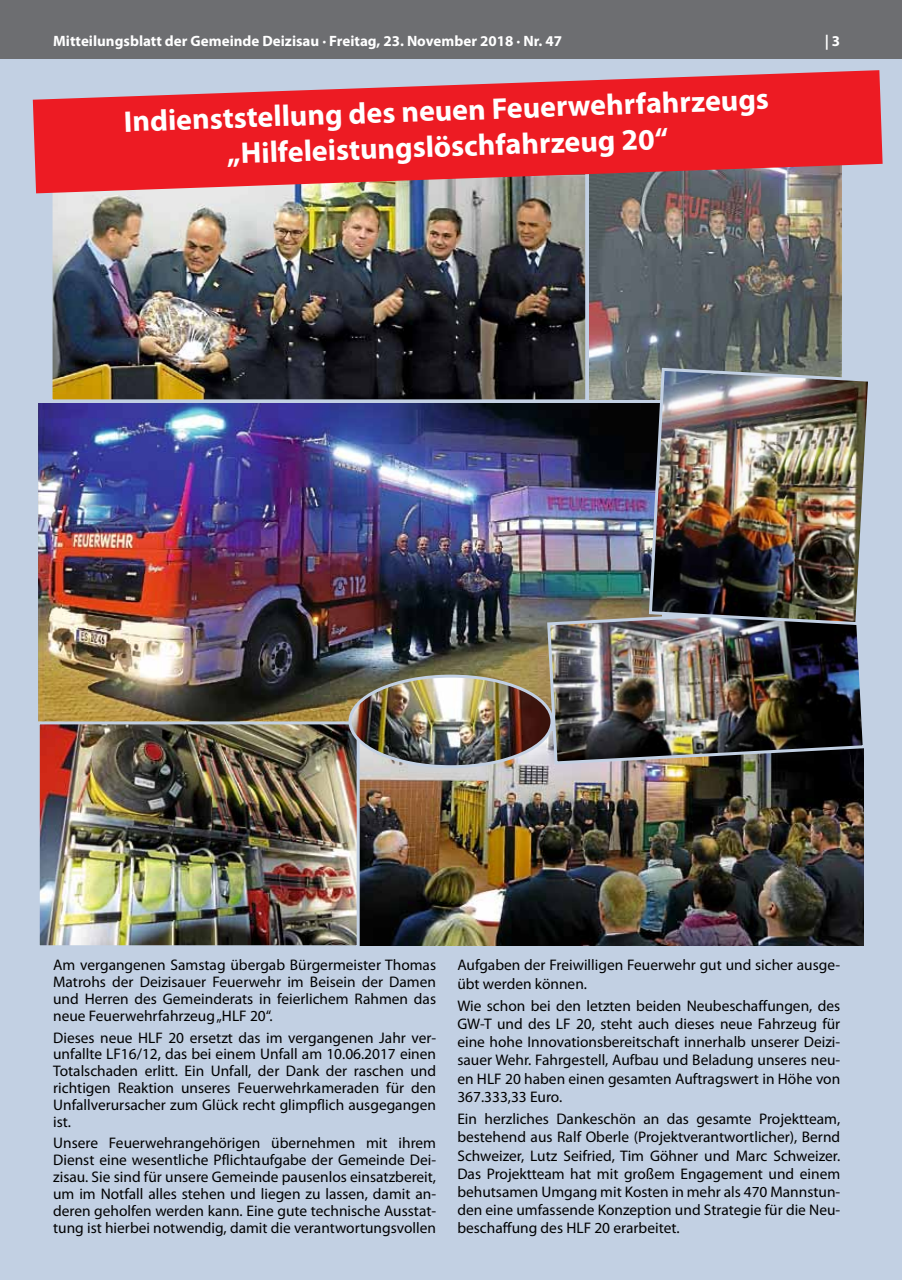
<style>
.page{position:relative;width:902px;height:1280px;background:#fff}
.page>*{position:absolute;margin:0;border:0;box-sizing:border-box;transform-origin:0 0}
.t1{font:700 30px/36px "Myriad Pro";color:#fff;text-align:center}
.t2{font:15.3px/17px "Myriad Pro";color:#000;text-align:justify}
.t3{font:700 15px "Myriad Pro";color:#fff}
</style>
<div class="page">
<div style="left:0;top:0;width:901px;height:60px;background:#6d6e71"></div>
<div style="left:0;top:60px;width:901px;height:1220px;background:#c2d0e3"></div>
<img style="left:589px;top:193px;width:251px;height:207px">
<img style="left:39px;top:403px;width:608px;height:318px">
<img style="left:359px;top:766px;width:504px;height:180px">
<img style="left:545px;top:605px;width:319px;height:161px">
<img style="left:54px;top:193px;width:530px;height:205px">
<div style="left:50px;top:170px;width:538px;height:232px;border:3px solid #c2d0e3"></div>
<svg style="left:33px;top:70px;width:849px;height:123px;background:#dd3f48"></svg>
<img style="left:647px;top:366px;width:221px;height:261px">
<img style="left:41px;top:725px;width:314px;height:219px">
<div style="left:37px;top:721px;width:322px;height:227px;border:3px solid #c2d0e3"></div>
<img style="left:350px;top:676px;width:202px;height:91px">
<div style="left:348px;top:675px;width:205px;height:93px;border:3px solid #c2d0e3;border-radius:50%"></div>
<p class="t3" style="left:53px;top:31px;width:510px">Mitteilungsblatt der Gemeinde Deizisau · Freitag, 23. November 2018 · Nr. 47</p>
<p class="t3" style="left:824px;top:31px;width:17px">| 3</p>
<h1 class="t1" style="left:123px;top:102px;width:646px;rotate:-2deg">Indienststellung des neuen Feuerwehrfahrzeugs „Hilfeleistungslöschfahrzeug 20“</h1>
<p class="t2" style="left:53px;top:957px;width:384px">Am vergangenen Samstag übergab Bürgermeister Thomas Matrohs der Deizisauer Feuerwehr im Beisein der Damen und Herren des Gemeinderats in feierlichem Rahmen das neue Feuerwehrfahrzeug „HLF 20“.</p>
<p class="t2" style="left:53px;top:1029px;width:384px">Dieses neue HLF 20 ersetzt das im vergangenen Jahr ver&shy;unfallte LF16/12, das bei einem Unfall am 10.06.2017 einen Totalschaden erlitt. Ein Unfall, der Dank der raschen und richtigen Reaktion unseres Feuerwehrkameraden für den Unfallverursacher zum Glück recht glimpflich ausgegangen ist.</p>
<p class="t2" style="left:53px;top:1134px;width:384px">Unsere Feuerwehrangehörigen übernehmen mit ihrem Dienst eine wesentliche Pflichtaufgabe der Gemeinde Dei&shy;zisau. Sie sind für unsere Gemeinde pausenlos einsatzbereit, um im Notfall alles stehen und liegen zu lassen, damit an&shy;deren geholfen werden kann. Eine gute technische Ausstat&shy;tung ist hierbei notwendig, damit die verantwortungsvollen</p>
<p class="t2" style="left:457px;top:956px;width:384px;line-height:18.1px">Aufgaben der Freiwilligen Feuerwehr gut und sicher ausge&shy;übt werden können.</p>
<p class="t2" style="left:457px;top:996px;width:384px;line-height:18.1px">Wie schon bei den letzten beiden Neubeschaffungen, des GW-T und des LF 20, steht auch dieses neue Fahrzeug für eine hohe Innovationsbereitschaft innerhalb unserer Deizi&shy;sauer Wehr. Fahrgestell, Aufbau und Beladung unseres neu&shy;en HLF 20 haben einen gesamten Auftragswert in Höhe von 367.333,33 Euro.</p>
<p class="t2" style="left:457px;top:1110px;width:384px;line-height:18.1px">Ein herzliches Dankeschön an das gesamte Projektteam, bestehend aus Ralf Oberle (Projektverantwortlicher), Bernd Schweizer, Lutz Seifried, Tim Göhner und Marc Schweizer.<br>Das Projektteam hat mit großem Engagement und einem behutsamen Umgang mit Kosten in mehr als 470 Mannstun&shy;den eine umfassende Konzeption und Strategie für die Neu&shy;beschaffung des HLF 20 erarbeitet.</p>
</div>
